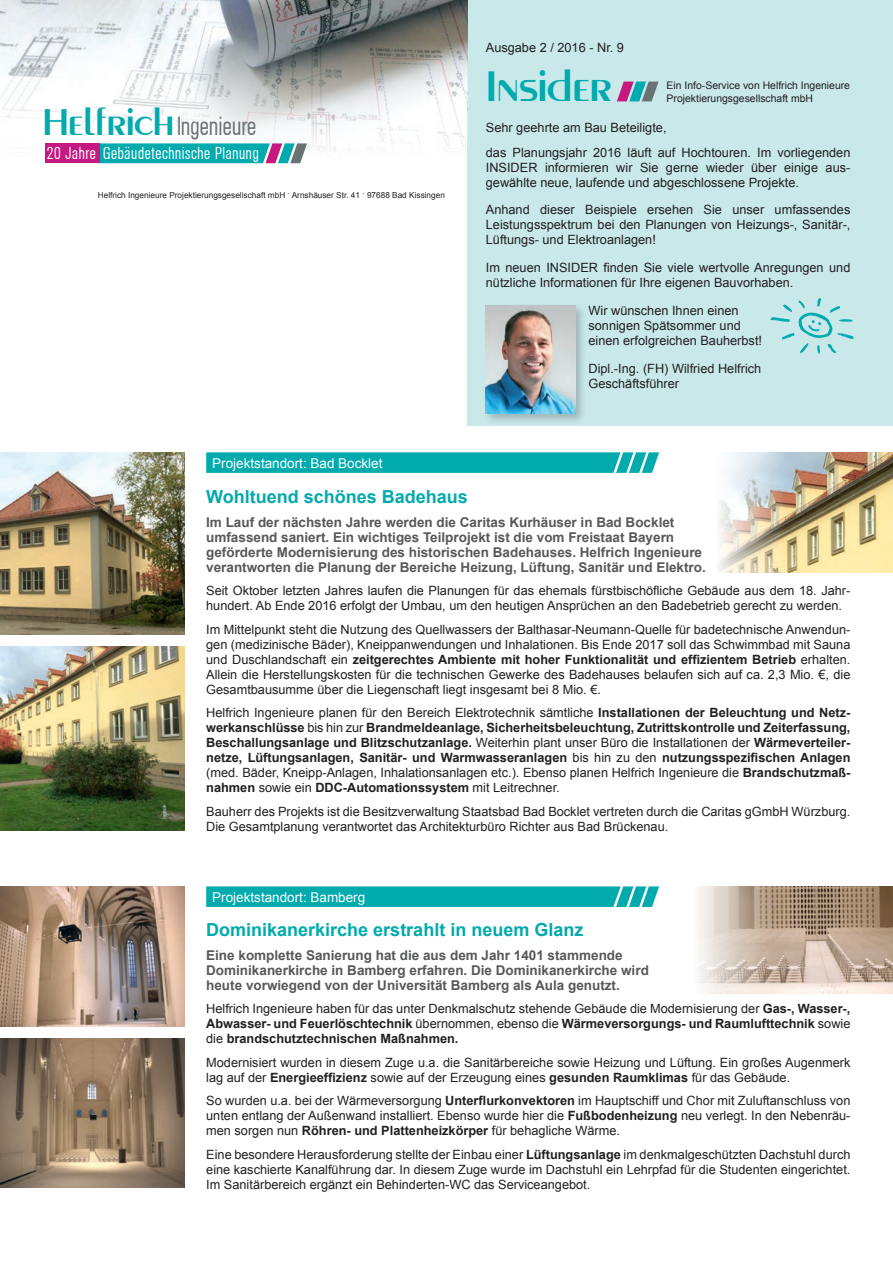
<style>
.page{position:relative;width:893px;height:1263px;background:#fff}
.page>*{position:absolute;margin:0;border:0;box-sizing:border-box;transform-origin:0 0}
.t1{font:42.15px "Paquete S Si";color:#00aaad}
.t2{font:25.95px "Agba Condensed Small Normal";color:#697374}
.t3{font:700 18px "Arial";color:#00aaad}
.t4{font:17.25px "Agba Condensed Small Normal";letter-spacing:.03em;color:#fff}
.t5{font:700 13.5px/15px "Arial";color:#57585a}
.t6{font:13.5px "Arial";color:#fff}
.t7{font:12.75px/15px "Arial";color:#231f20}
.t8{font:700 12.75px/15px "Arial";color:#231f20;text-align:justify}
.t9{font:10.35px "Arial";color:#231f20}
.t10{font:8.25px "Arial";color:#231f20}
.s1{font-family:"Paquete S Si";font-size:36.75px;color:#00aaad}
.s2{font-weight:700}
.s3{font-weight:400}
</style>
<div class="page">
<div style="left:468px;top:0;width:425px;height:425px;background:#c8e8ea"></div>
<img style="left:0;top:452px;width:185px;height:182px">
<img style="left:0;top:646px;width:185px;height:185px">
<img style="left:699px;top:886px;width:194px;height:107px">
<img style="left:718px;top:452px;width:175px;height:120px">
<img style="left:0;top:0;width:468px;height:157px">
<svg style="left:206px;top:452px;width:453px;height:21px;background:#0caeb0"></svg>
<svg style="left:206px;top:886px;width:453px;height:21px;background:#0caeb0"></svg>
<div style="left:483px;top:302px;width:104px;height:123px;background:#231f20;opacity:.25"></div>
<img style="left:486px;top:305px;width:90px;height:108px">
<img style="left:0;top:886px;width:185px;height:141px">
<img style="left:0;top:1039px;width:185px;height:149px">
<svg style="left:99px;top:143px;width:208px;height:20px;background:#21a5ad"></svg>
<div style="left:45px;top:143px;width:54px;height:20px;background:#c61881"></div>
<svg style="left:617px;top:82px;width:42px;height:19px"></svg>
<svg style="left:770px;top:298px;width:84px;height:56px"></svg>
<h2 class="t2" style="left:43px;top:112px;width:215px"><span class="s1">Helfrich</span>Ingenieure</h2>
<h3 class="t4" style="left:47px;top:144px;width:214px">20 Jahre Gebäudetechnische Planung</h3>
<p class="t10" style="left:98px;top:189px;width:349px">Helfrich Ingenieure Projektierungsgesellschaft mbH . Arnshäuser Str. 41 . 97688 Bad Kissingen</p>
<p class="t6" style="left:212px;top:454px;width:172px">Projektstandort: Bad Bocklet</p>
<p class="t7" style="left:486px;top:40px;width:140px">Ausgabe 2 / 2016 - Nr. 9</p>
<h1 class="t1" style="left:486px;top:64px;width:128px">Insider</h1>
<p class="t9" style="left:667px;top:79px;width:185px">Ein Info-Service von Helfrich Ingenieure</p>
<p class="t9" style="left:667px;top:91px;width:148px">Projektierungsgesellschaft mbH</p>
<p class="t7" style="left:486px;top:115px;width:366px;line-height:24.8px">Sehr geehrte am Bau Beteiligte,<br>das Planungsjahr 2016 läuft auf Hochtouren. Im vorliegenden</p>
<p class="t7" style="left:486px;top:160px;width:366px">INSIDER informieren wir Sie gerne wieder über einige aus&shy;gewählte neue, laufende und abgeschlossene Projekte.</p>
<p class="t7" style="left:486px;top:203px;width:366px;text-align:justify">Anhand dieser Beispiele ersehen Sie unser umfassendes Leistungsspektrum bei den Planungen von Heizungs-, Sanitär-, Lüftungs- und Elektroanlagen!</p>
<p class="t7" style="left:486px;top:260px;width:366px">Im neuen INSIDER finden Sie viele wertvolle Anregungen und nützliche Informationen für Ihre eigenen Bauvorhaben.</p>
<p class="t7" style="left:588px;top:303px;width:175px">Wir wünschen Ihnen einen sonnigen Spätsommer und einen erfolgreichen Bauherbst!</p>
<p class="t7" style="left:588px;top:361px;width:174px">Dipl.-Ing. (FH) Wilfried Helfrich<br>Geschäftsführer</p>
<h3 class="t3" style="left:206px;top:485px;width:263px">Wohltuend schönes Badehaus</h3>
<p class="t5" style="left:206px;top:515px;width:501px">Im Lauf der nächsten Jahre werden die Caritas Kurhäuser in Bad Bocklet umfassend saniert. Ein wichtiges Teilprojekt ist die vom Freistaat Bayern geförderte Modernisierung des historischen Badehauses. Helfrich Ingenieure verantworten die Planung der Bereiche Heizung, Lüftung, Sanitär und Elektro.</p>
<p class="t7" style="left:206px;top:583px;width:646px">Seit Oktober letzten Jahres laufen die Planungen für das ehemals fürstbischöfliche Gebäude aus dem 18. Jahr&shy;hundert. Ab Ende 2016 erfolgt der Umbau, um den heutigen Ansprüchen an den Badebetrieb gerecht zu werden.</p>
<p class="t7" style="left:206px;top:622px;width:646px;text-align:justify">Im Mittelpunkt steht die Nutzung des Quellwassers der Balthasar-Neumann-Quelle für badetechnische Anwendun&shy;gen (medizinische Bäder), Kneippanwendungen und Inhalationen. Bis Ende 2017 soll das Schwimmbad mit Sauna und Duschlandschaft ein <span class="s2">zeitgerechtes Ambiente mit hoher Funktionalität und effizientem Betrieb</span> erhalten.<br>Allein die Herstellungskosten für die technischen Gewerke des Badehauses belaufen sich auf ca. 2,3 Mio. €, die Gesamtbausumme über die Liegenschaft liegt insgesamt bei 8 Mio. €.</p>
<p class="t8" style="left:206px;top:706px;width:646px"><span class="s3">Helfrich Ingenieure planen für den Bereich Elektrotechnik sämtliche</span> Installationen der Beleuchtung und Netz&shy;werkanschlüsse <span class="s3">bis hin zur</span> Brandmeldeanlage, Sicherheitsbeleuchtung, Zutrittskontrolle und Zeiterfassung, Beschallungsanlage und Blitzschutzanlage. <span class="s3">Weiterhin plant unser Büro die Installationen der</span> Wärmeverteiler&shy;netze, Lüftungsanlagen, Sanitär- und Warmwasseranlagen <span class="s3">bis hin zu den</span> nutzungsspezifischen Anlagen <span class="s3">(med. Bäder, Kneipp-Anlagen, Inhalationsanlagen etc.). Ebenso planen Helfrich Ingenieure die</span> Brandschutzmaß&shy;nahmen <span class="s3">sowie ein</span> DDC-Automationssystem <span class="s3">mit Leitrechner.</span></p>
<p class="t7" style="left:206px;top:804px;width:646px">Bauherr des Projekts ist die Besitzverwaltung Staatsbad Bad Bocklet vertreten durch die Caritas gGmbH Würzburg.<br>Die Gesamtplanung verantwortet das Architekturbüro Richter aus Bad Brückenau.</p>
<p class="t6" style="left:212px;top:888px;width:155px">Projektstandort: Bamberg</p>
<h3 class="t3" style="left:206px;top:918px;width:379px">Dominikanerkirche erstrahlt in neuem Glanz</h3>
<p class="t5" style="left:206px;top:948px;width:444px">Eine komplette Sanierung hat die aus dem Jahr 1401 stammende<br>Dominikanerkirche in Bamberg erfahren. Die Dominikanerkirche wird heute vorwiegend von der Universität Bamberg als Aula genutzt.</p>
<p class="t7" style="left:206px;top:1001px;width:646px;text-align:justify">Helfrich Ingenieure haben für das unter Denkmalschutz stehende Gebäude die Modernisierung der <span class="s2">Gas-, Wasser-, Abwasser- und Feuerlöschtechnik</span> übernommen, ebenso die <span class="s2">Wärmeversorgungs- und Raumlufttechnik</span> sowie die <span class="s2">brandschutztechnischen Maßnahmen.</span></p>
<p class="t7" style="left:206px;top:1055px;width:646px">Modernisiert wurden in diesem Zuge u.a. die Sanitärbereiche sowie Heizung und Lüftung. Ein großes Augenmerk lag auf der <span class="s2">Energieeffizienz</span> sowie auf der Erzeugung eines <span class="s2">gesunden Raumklimas</span> für das Gebäude.</p>
<p class="t7" style="left:206px;top:1093px;width:646px;text-align:justify">So wurden u.a. bei der Wärmeversorgung <span class="s2">Unterflurkonvektoren</span> im Hauptschiff und Chor mit Zuluftanschluss von unten entlang der Außenwand installiert. Ebenso wurde hier die <span class="s2">Fußbodenheizung</span> neu verlegt. In den Nebenräu&shy;men sorgen nun <span class="s2">Röhren- und Plattenheizkörper</span> für behagliche Wärme.</p>
<p class="t7" style="left:206px;top:1147px;width:646px;text-align:justify">Eine besondere Herausforderung stellte der Einbau einer <span class="s2">Lüftungsanlage</span> im denkmalgeschützten Dachstuhl durch eine kaschierte Kanalführung dar. In diesem Zuge wurde im Dachstuhl ein Lehrpfad für die Studenten eingerichtet.<br>Im Sanitärbereich ergänzt ein Behinderten-WC das Serviceangebot.</p>
</div>
